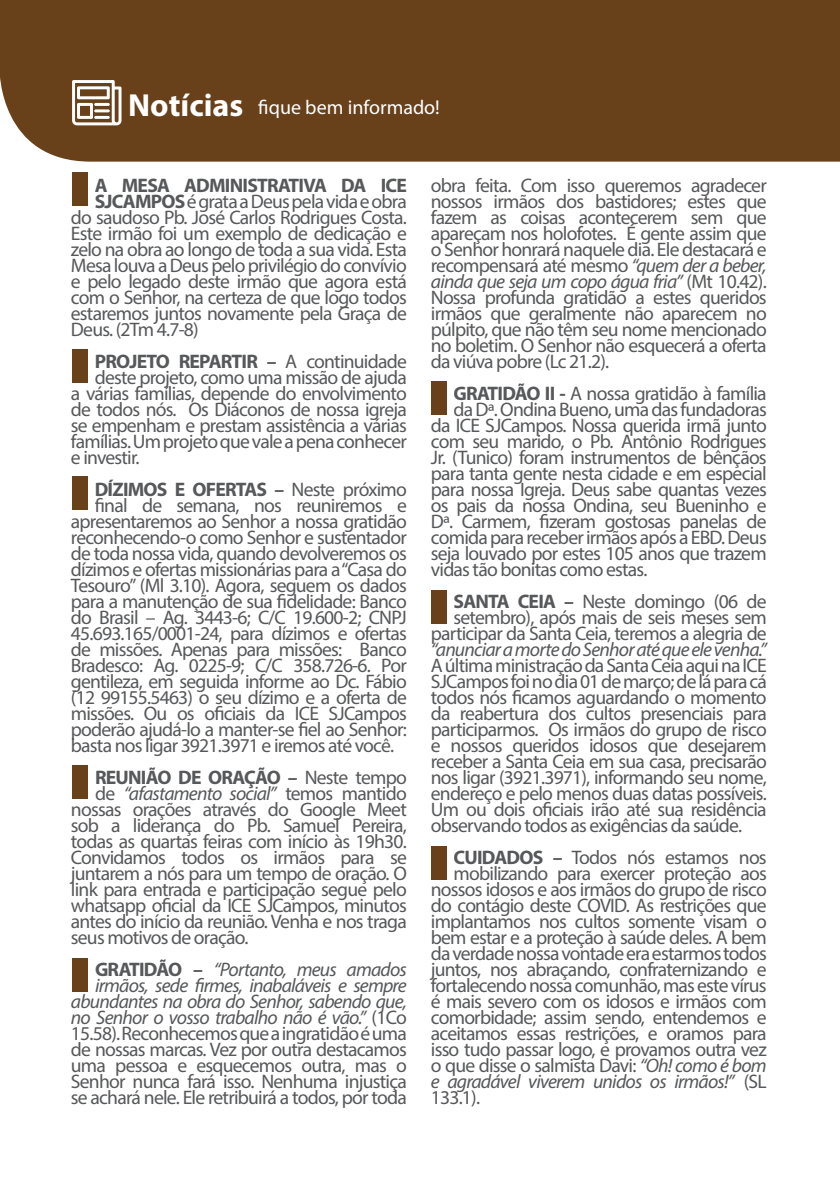
<style>
.page{position:relative;width:840px;height:1191px;background:#fff}
.page>*{position:absolute;margin:0;border:0;box-sizing:border-box;transform-origin:0 0}
.t1{font:700 32px "Myriad Pro";color:#fff}
.t2{font:20px "Myriad Pro";color:#fff}
.t3{font:19.6px/16px "Myriad Pro";letter-spacing:-.04em;color:#57585a;text-align:right}
.t4{font:italic 19.6px "Myriad Pro";letter-spacing:-.04em;color:#57585a}
.t5{font:700 19.6px "Myriad Pro";letter-spacing:-.04em;color:#57585a}
.s1{font-weight:700}
.s2{font-weight:400}
.s3{font-style:normal}
.s4{font-style:italic}
</style>
<div class="page">
<div style="left:0;top:0;width:839px;height:162px;background:#68401a"></div>
<svg style="left:72px;top:80px;width:49px;height:45px"></svg>
<hr style="left:94px;top:103px;width:16px;height:3px;background:#fff">
<hr style="left:94px;top:116px;width:16px;height:3px;background:#fff">
<hr style="left:94px;top:109px;width:16px;height:3px;background:#fff">
<div style="left:72px;top:173px;width:16px;height:33px;background:#68401a"></div>
<div style="left:72px;top:349px;width:16px;height:34px;background:#68401a"></div>
<div style="left:72px;top:477px;width:16px;height:33px;background:#68401a"></div>
<div style="left:430px;top:381px;width:16px;height:34px;background:#68401a"></div>
<div style="left:72px;top:765px;width:16px;height:34px;background:#68401a"></div>
<div style="left:72px;top:958px;width:16px;height:33px;background:#68401a"></div>
<div style="left:430px;top:590px;width:16px;height:33px;background:#68401a"></div>
<div style="left:430px;top:846px;width:16px;height:34px;background:#68401a"></div>
<p class="t1" style="left:128px;top:84px;width:116px">Notícias</p>
<p class="t2" style="left:258px;top:95px;width:183px">fique bem informado!</p>
<p class="t5" style="left:95px;top:172px;width:313px">A MESA ADMINISTRATIVA DA ICE</p>
<p class="t3" style="left:95px;top:193px;width:313px"><span class="s1">SJCAMPOS</span> é grata a Deus pela vida e obra</p>
<p class="t3" style="left:71px;top:209px;width:337px">do saudoso Pb. José Carlos Rodrigues Costa.</p>
<p class="t3" style="left:71px;top:225px;width:337px">Este irmão foi um exemplo de dedicação e</p>
<p class="t3" style="left:71px;top:241px;width:337px">zelo na obra ao longo de toda a sua vida. Esta</p>
<p class="t3" style="left:71px;top:257px;width:337px">Mesa louva a Deus pelo privilégio do convívio</p>
<p class="t3" style="left:71px;top:273px;width:337px">e pelo legado deste irmão que agora está</p>
<p class="t3" style="left:71px;top:289px;width:337px">com o Senhor, na certeza de que logo todos</p>
<p class="t3" style="left:71px;top:305px;width:337px">estaremos juntos novamente pela Graça de</p>
<p class="t3" style="left:71px;top:321px;width:129px">Deus. (2Tm 4.7-8)</p>
<p class="t5" style="left:95px;top:348px;width:313px">PROJETO REPARTIR – <span class="s2">A continuidade</span></p>
<p class="t3" style="left:95px;top:369px;width:313px">deste projeto, como uma missão de ajuda</p>
<p class="t3" style="left:71px;top:385px;width:337px">a várias famílias, depende do envolvimento</p>
<p class="t3" style="left:71px;top:401px;width:337px">de todos nós. Os Diáconos de nossa igreja</p>
<p class="t3" style="left:71px;top:417px;width:337px">se empenham e prestam assistência a várias</p>
<p class="t3" style="left:71px;top:433px;width:337px">famílias. Um projeto que vale a pena conhecer</p>
<p class="t3" style="left:71px;top:449px;width:70px">e investir.</p>
<p class="t5" style="left:95px;top:476px;width:313px">DÍZIMOS E OFERTAS – <span class="s2">Neste próximo</span></p>
<p class="t3" style="left:95px;top:497px;width:313px">final de semana, nos reuniremos e</p>
<p class="t3" style="left:71px;top:513px;width:337px">apresentaremos ao Senhor a nossa gratidão</p>
<p class="t3" style="left:71px;top:529px;width:337px">reconhecendo-o como Senhor e sustentador</p>
<p class="t3" style="left:71px;top:545px;width:337px">de toda nossa vida, quando devolveremos os</p>
<p class="t3" style="left:71px;top:561px;width:337px">dízimos e ofertas missionárias para a “Casa do</p>
<p class="t3" style="left:71px;top:577px;width:337px">Tesouro” (Ml 3.10). Agora, seguem os dados</p>
<p class="t3" style="left:71px;top:593px;width:337px">para a manutenção de sua fidelidade: Banco</p>
<p class="t3" style="left:71px;top:609px;width:337px">do Brasil – Ag. 3443-6; C/C 19.600-2; CNPJ</p>
<p class="t3" style="left:71px;top:625px;width:337px">45.693.165/0001-24, para dízimos e ofertas</p>
<p class="t3" style="left:71px;top:641px;width:337px">de missões. Apenas para missões: Banco</p>
<p class="t3" style="left:71px;top:657px;width:337px">Bradesco: Ag. 0225-9; C/C 358.726-6. Por</p>
<p class="t3" style="left:71px;top:673px;width:337px">gentileza, em seguida informe ao Dc. Fábio</p>
<p class="t3" style="left:71px;top:689px;width:337px">(12 99155.5463) o seu dízimo e a oferta de</p>
<p class="t3" style="left:71px;top:705px;width:337px">missões. Ou os oficiais da ICE SJCampos</p>
<p class="t3" style="left:71px;top:721px;width:337px">poderão ajudá-lo a manter-se fiel ao Senhor:</p>
<p class="t3" style="left:71px;top:737px;width:324px">basta nos ligar 3921.3971 e iremos até você.</p>
<p class="t5" style="left:95px;top:764px;width:313px">REUNIÃO DE ORAÇÃO – <span class="s2">Neste tempo</span></p>
<p class="t4" style="left:95px;top:781px;width:313px"><span class="s3">de</span> “afastamento social” <span class="s3">temos mantido</span></p>
<p class="t3" style="left:71px;top:801px;width:337px">nossas orações através do Google Meet</p>
<p class="t3" style="left:71px;top:817px;width:337px">sob a liderança do Pb. Samuel Pereira,</p>
<p class="t3" style="left:71px;top:833px;width:337px">todas as quartas feiras com início às 19h30.</p>
<p class="t3" style="left:71px;top:849px;width:337px">Convidamos todos os irmãos para se</p>
<p class="t3" style="left:71px;top:865px;width:337px">juntarem a nós para um tempo de oração. O</p>
<p class="t3" style="left:71px;top:881px;width:337px">link para entrada e participação segue pelo</p>
<p class="t3" style="left:71px;top:897px;width:337px">whatsapp oficial da ICE SJCampos, minutos</p>
<p class="t3" style="left:71px;top:913px;width:337px">antes do início da reunião. Venha e nos traga</p>
<p class="t3" style="left:71px;top:929px;width:179px">seus motivos de oração.</p>
<p class="t3" style="left:71px;top:961px;width:337px"><span class="s1">GRATIDÃO –</span> <span class="s4">“Portanto, meus amados irmãos, sede firmes, inabaláveis e sempre abundantes na obra do Senhor, sabendo que, no Senhor o vosso trabalho não é vão.”</span> (1Co 15.58). Reconhecemos que a ingratidão é uma de nossas marcas. Vez por outra destacamos uma pessoa e esquecemos outra, mas o Senhor nunca fará isso. Nenhuma injustiça se achará nele. Ele retribuirá a todos, por toda</p>
<p class="t3" style="left:430px;top:177px;width:337px;text-align:justify">obra feita. Com isso queremos agradecer nossos irmãos dos bastidores; estes que fazem as coisas acontecerem sem que apareçam nos holofotes. É gente assim que o Senhor honrará naquele dia. Ele destacará e recompensará até mesmo <span class="s4">“quem der a beber, ainda que seja um copo água fria”</span> (Mt 10.42).<br>Nossa profunda gratidão a estes queridos irmãos que geralmente não aparecem no púlpito, que não têm seu nome mencionado no boletim. O Senhor não esquecerá a oferta da viúva pobre (Lc 21.2).</p>
<p class="t3" style="left:453px;top:385px;width:314px"><span class="s1">GRATIDÃO II -</span> A nossa gratidão à família</p>
<p class="t3" style="left:453px;top:401px;width:314px">da Dª. Ondina Bueno, uma das fundadoras</p>
<p class="t3" style="left:430px;top:417px;width:337px">da ICE SJCampos. Nossa querida irmã junto</p>
<p class="t3" style="left:430px;top:433px;width:337px">com seu marido, o Pb. Antônio Rodrigues</p>
<p class="t3" style="left:430px;top:449px;width:337px">Jr. (Tunico) foram instrumentos de bênçãos</p>
<p class="t3" style="left:430px;top:465px;width:337px">para tanta gente nesta cidade e em especial</p>
<p class="t3" style="left:430px;top:481px;width:337px">para nossa Igreja. Deus sabe quantas vezes</p>
<p class="t3" style="left:430px;top:497px;width:337px">os pais da nossa Ondina, seu Bueninho e</p>
<p class="t3" style="left:430px;top:513px;width:337px">Dª. Carmem, fizeram gostosas panelas de</p>
<p class="t3" style="left:430px;top:529px;width:337px">comida para receber irmãos após a EBD. Deus</p>
<p class="t3" style="left:430px;top:545px;width:337px">seja louvado por estes 105 anos que trazem</p>
<p class="t3" style="left:430px;top:561px;width:218px">vidas tão bonitas como estas.</p>
<p class="t3" style="left:453px;top:593px;width:314px"><span class="s1">SANTA CEIA –</span> Neste domingo (06 de</p>
<p class="t3" style="left:453px;top:609px;width:314px">setembro), após mais de seis meses sem</p>
<p class="t3" style="left:430px;top:625px;width:337px">participar da Santa Ceia, teremos a alegria de</p>
<p class="t4" style="left:430px;top:637px;width:337px">“anunciar a morte do Senhor até que ele venha.”</p>
<p class="t3" style="left:430px;top:657px;width:337px">A última ministração da Santa Ceia aqui na ICE</p>
<p class="t3" style="left:430px;top:673px;width:337px">SJCampos foi no dia 01 de março; de lá para cá</p>
<p class="t3" style="left:430px;top:689px;width:337px">todos nós ficamos aguardando o momento</p>
<p class="t3" style="left:430px;top:705px;width:337px">da reabertura dos cultos presenciais para</p>
<p class="t3" style="left:430px;top:721px;width:337px">participarmos. Os irmãos do grupo de risco</p>
<p class="t3" style="left:430px;top:737px;width:337px">e nossos queridos idosos que desejarem</p>
<p class="t3" style="left:430px;top:753px;width:337px">receber a Santa Ceia em sua casa, precisarão</p>
<p class="t3" style="left:430px;top:769px;width:337px">nos ligar (3921.3971), informando seu nome,</p>
<p class="t3" style="left:430px;top:785px;width:337px">endereço e pelo menos duas datas possíveis.</p>
<p class="t3" style="left:430px;top:801px;width:337px">Um ou dois oficiais irão até sua residência</p>
<p class="t3" style="left:430px;top:817px;width:312px">observando todos as exigências da saúde.</p>
<p class="t3" style="left:453px;top:849px;width:314px"><span class="s1">CUIDADOS –</span> Todos nós estamos nos</p>
<p class="t3" style="left:453px;top:865px;width:314px">mobilizando para exercer proteção aos</p>
<p class="t3" style="left:430px;top:881px;width:337px">nossos idosos e aos irmãos do grupo de risco</p>
<p class="t3" style="left:430px;top:897px;width:337px">do contágio deste COVID. As restrições que</p>
<p class="t3" style="left:430px;top:913px;width:337px">implantamos nos cultos somente visam o</p>
<p class="t3" style="left:430px;top:929px;width:337px">bem estar e a proteção à saúde deles. A bem</p>
<p class="t3" style="left:430px;top:945px;width:337px">da verdade nossa vontade era estarmos todos</p>
<p class="t3" style="left:430px;top:961px;width:337px">juntos, nos abraçando, confraternizando e</p>
<p class="t3" style="left:430px;top:977px;width:337px">fortalecendo nossa comunhão, mas este vírus</p>
<p class="t3" style="left:430px;top:993px;width:337px">é mais severo com os idosos e irmãos com</p>
<p class="t3" style="left:430px;top:1009px;width:337px">comorbidade; assim sendo, entendemos e</p>
<p class="t3" style="left:430px;top:1025px;width:337px">aceitamos essas restrições, e oramos para</p>
<p class="t3" style="left:430px;top:1041px;width:337px">isso tudo passar logo, e provamos outra vez</p>
<p class="t3" style="left:430px;top:1057px;width:337px">o que disse o salmista Davi: <span class="s4">“Oh! como é bom</span></p>
<p class="t4" style="left:430px;top:1069px;width:337px">e agradável viverem unidos os irmãos!” <span class="s3">(SL</span></p>
<p class="t3" style="left:430px;top:1089px;width:51px">133.1).</p>
</div>
